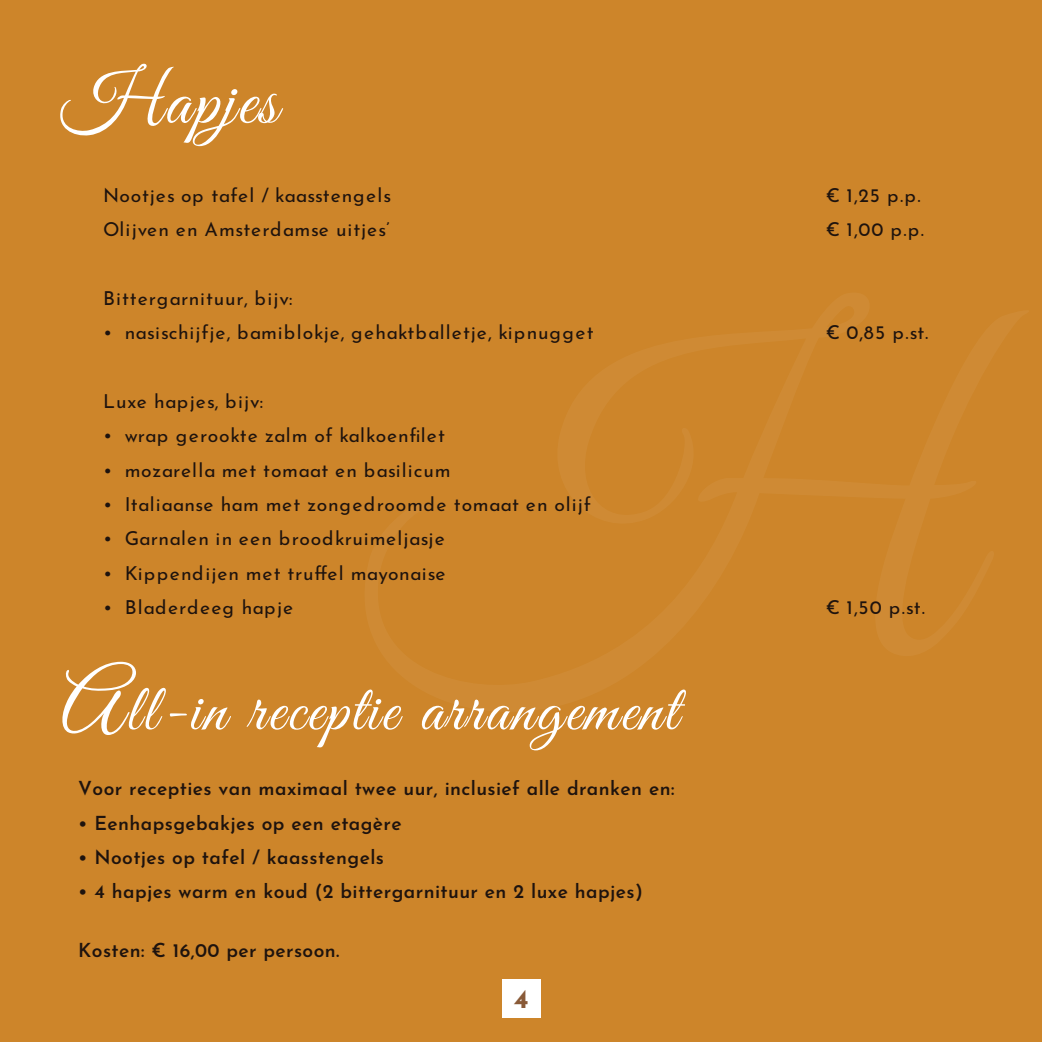
<style>
.page{position:relative;width:1042px;height:1042px;background:#cd852a}
.page>*{position:absolute;margin:0;border:0;box-sizing:border-box;transform-origin:0 0}
.t1{font:73.67px "Great Vibes";letter-spacing:.04em;color:#fff}
.t2{font:66.33px "Great Vibes";letter-spacing:.04em;color:#fff}
.t3{font:700 26.95px "Josefin Sans";color:#895a38}
.t4{font:19.25px/34.3px "Josefin Sans";letter-spacing:.04em;color:#1e130e}
.t5{font:600 19.25px "Josefin Sans";letter-spacing:.02em;color:#1e130e}
.t6{font:19.25px "Josefin Sans";letter-spacing:.06em;color:#1e130e}
.s1{font-size:87.5px}
</style>
<div class="page">
<div style="left:502px;top:979px;width:38px;height:38px;background:#fff"></div>
<h1 class="t1" style="left:61px;top:60px;width:218px">Hapjes</h1>
<p class="t4" style="left:103px;top:175px;width:290px">Nootjes op tafel / kaasstengels<br>Olijven en Amsterdamse uitjes’</p>
<p class="t4" style="left:103px;top:278px;width:191px">Bittergarnituur, bijv:</p>
<p class="t4" style="left:103px;top:313px;width:492px">• nasischijfje, bamiblokje, gehaktballetje, kipnugget</p>
<p class="t4" style="left:103px;top:382px;width:162px">Luxe hapjes, bijv:</p>
<p class="t4" style="left:103px;top:416px;width:343px">• wrap gerookte zalm of kalkoenfilet</p>
<p class="t4" style="left:103px;top:450px;width:349px">• mozarella met tomaat en basilicum</p>
<p class="t4" style="left:103px;top:485px;width:489px">• Italiaanse ham met zongedroomde tomaat en olijf</p>
<p class="t4" style="left:103px;top:519px;width:343px">• Garnalen in een broodkruimeljasje</p>
<p class="t4" style="left:103px;top:553px;width:344px">• Kippendijen met truffel mayonaise</p>
<p class="t6" style="left:103px;top:591px;width:192px">• Bladerdeeg hapje</p>
<h2 class="t2" style="left:61px;top:673px;width:618px"><span class="s1">A</span>ll-in receptie arrangement</h2>
<p class="t5" style="left:78px;top:772px;width:598px">Voor recepties van maximaal twee uur, inclusief alle dranken en:</p>
<p class="t5" style="left:78px;top:806px;width:325px">• Eenhapsgebakjes op een etagère</p>
<p class="t5" style="left:78px;top:840px;width:307px">• Nootjes op tafel / kaasstengels</p>
<p class="t5" style="left:78px;top:875px;width:566px">• 4 hapjes warm en koud (2 bittergarnituur en 2 luxe hapjes)</p>
<p class="t5" style="left:78px;top:934px;width:263px">Kosten: € 16,00 per persoon.</p>
<h3 class="t3" style="left:514px;top:974px;width:16px">4</h3>
<p class="t4" style="left:826px;top:175px;width:100px">€ 1,25 p.p. € 1,00 p.p.</p>
<p class="t4" style="left:826px;top:313px;width:104px">€ 0,85 p.st.</p>
<p class="t4" style="left:826px;top:588px;width:101px">€ 1,50 p.st.</p>
</div>
